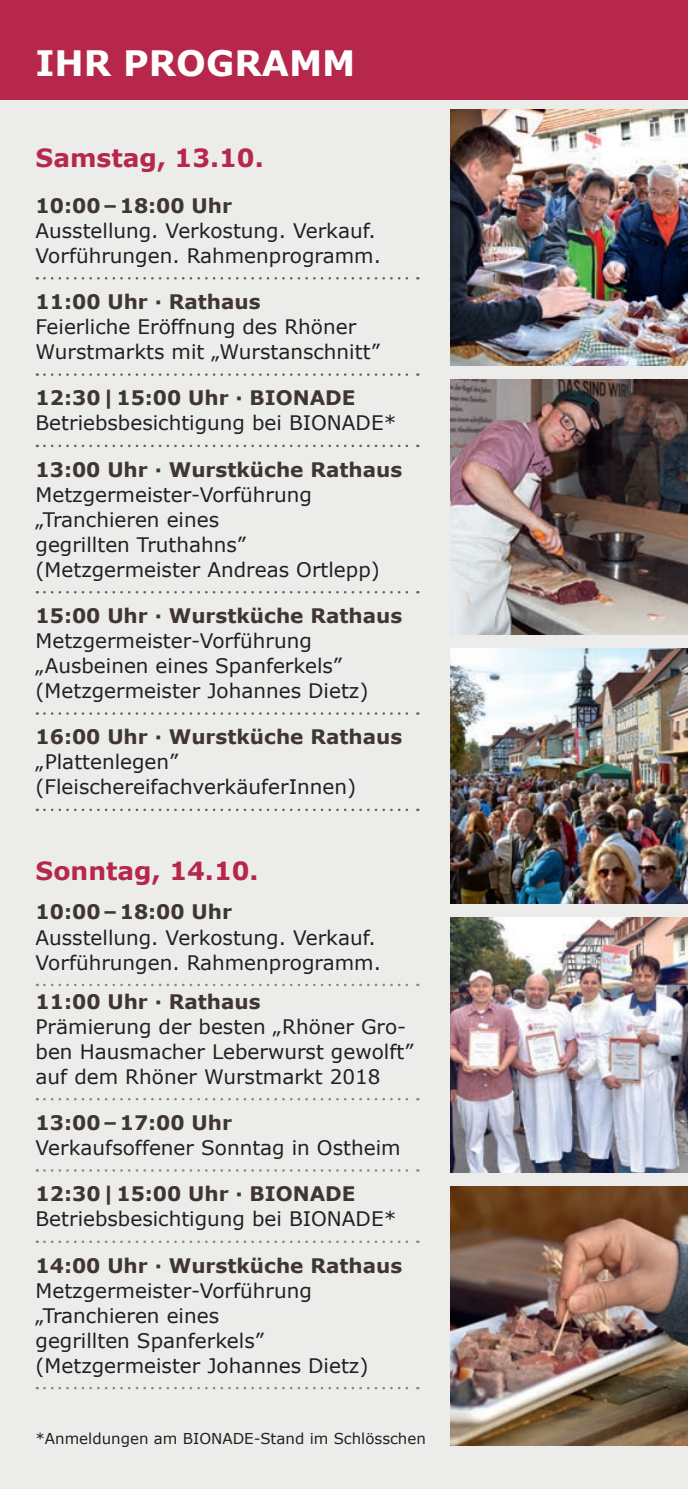
<style>
.page{position:relative;width:688px;height:1489px;background:#fff}
.page>*{position:absolute;margin:0;border:0;box-sizing:border-box;transform-origin:0 0}
.t1{font:700 35px "Verdana";color:#fff}
.t2{font:700 25px "Verdana";color:#b6274b}
.t3{font:20px/25px "Verdana";color:#231f20}
.t4{font:700 20px "Verdana";color:#3f3634}
.t5{font:15px "Verdana";color:#231f20}
</style>
<div class="page">
<div style="left:0;top:0;width:687px;height:1488px;background:#ecedea"></div>
<div style="left:0;top:0;width:687px;height:99px;background:#b6274b"></div>
<svg style="left:44px;top:277px;width:374px;height:2px"></svg>
<svg style="left:44px;top:373px;width:374px;height:3px"></svg>
<svg style="left:44px;top:444px;width:374px;height:3px"></svg>
<svg style="left:44px;top:591px;width:374px;height:2px"></svg>
<svg style="left:44px;top:712px;width:374px;height:2px"></svg>
<svg style="left:44px;top:808px;width:374px;height:3px"></svg>
<svg style="left:44px;top:983px;width:374px;height:3px"></svg>
<svg style="left:44px;top:1098px;width:374px;height:2px"></svg>
<svg style="left:44px;top:1169px;width:374px;height:2px"></svg>
<svg style="left:44px;top:1240px;width:374px;height:2px"></svg>
<svg style="left:44px;top:1386px;width:374px;height:3px"></svg>
<img style="left:450px;top:648px;width:237px;height:255px">
<img style="left:450px;top:917px;width:237px;height:255px">
<img style="left:450px;top:1186px;width:237px;height:259px">
<img style="left:450px;top:379px;width:237px;height:255px">
<img style="left:450px;top:110px;width:237px;height:255px">
<h1 class="t1" style="left:35px;top:41px;width:321px">IHR PROGRAMM</h1>
<p class="t2" style="left:36px;top:141px;width:230px">Samstag, 13.10.</p>
<p class="t4" style="left:36px;top:192px;width:198px">10:00–18:00 Uhr</p>
<p class="t3" style="left:36px;top:218px;width:347px">Ausstellung. Verkostung. Verkauf.<br>Vorführungen. Rahmenprogramm.</p>
<p class="t4" style="left:36px;top:289px;width:226px">11:00 Uhr · Rathaus</p>
<p class="t3" style="left:36px;top:315px;width:346px">Feierliche Eröffnung des Rhöner<br>Wurstmarkts mit „Wurstanschnitt”</p>
<p class="t4" style="left:36px;top:385px;width:321px">12:30|15:00 Uhr · BIONADE</p>
<p class="t3" style="left:36px;top:411px;width:362px">Betriebsbesichtigung bei BIONADE*</p>
<p class="t4" style="left:36px;top:456px;width:368px">13:00 Uhr · Wurstküche Rathaus</p>
<p class="t3" style="left:36px;top:482px;width:346px">Metzgermeister-Vorführung „Tranchieren eines<br>gegrillten Truthahns” (Metzgermeister Andreas Ortlepp)</p>
<p class="t4" style="left:36px;top:602px;width:368px">15:00 Uhr · Wurstküche Rathaus</p>
<p class="t3" style="left:36px;top:628px;width:334px">Metzgermeister-Vorführung „Ausbeinen eines Spanferkels” (Metzgermeister Johannes Dietz)</p>
<p class="t4" style="left:36px;top:724px;width:368px">16:00 Uhr · Wurstküche Rathaus</p>
<p class="t3" style="left:36px;top:750px;width:322px">„Plattenlegen” (FleischereifachverkäuferInnen)</p>
<p class="t2" style="left:36px;top:854px;width:224px">Sonntag, 14.10.</p>
<p class="t4" style="left:36px;top:899px;width:198px">10:00–18:00 Uhr</p>
<p class="t3" style="left:36px;top:925px;width:347px">Ausstellung. Verkostung. Verkauf.<br>Vorführungen. Rahmenprogramm.</p>
<p class="t4" style="left:36px;top:988px;width:226px">11:00 Uhr · Rathaus</p>
<p class="t3" style="left:36px;top:1014px;width:379px">Prämierung der besten „Rhöner Gro&shy;ben Hausmacher Leberwurst gewolft” auf dem Rhöner Wurstmarkt 2018</p>
<p class="t4" style="left:36px;top:1109px;width:198px">13:00–17:00 Uhr</p>
<p class="t3" style="left:36px;top:1135px;width:366px">Verkaufsoffener Sonntag in Ostheim</p>
<p class="t4" style="left:36px;top:1180px;width:321px">12:30|15:00 Uhr · BIONADE</p>
<p class="t3" style="left:36px;top:1206px;width:362px">Betriebsbesichtigung bei BIONADE*</p>
<p class="t4" style="left:36px;top:1252px;width:368px">14:00 Uhr · Wurstküche Rathaus</p>
<p class="t3" style="left:36px;top:1277px;width:334px">Metzgermeister-Vorführung „Tranchieren eines<br>gegrillten Spanferkels” (Metzgermeister Johannes Dietz)</p>
<p class="t5" style="left:35px;top:1429px;width:392px">*Anmeldungen am BIONADE-Stand im Schlösschen</p>
</div>
